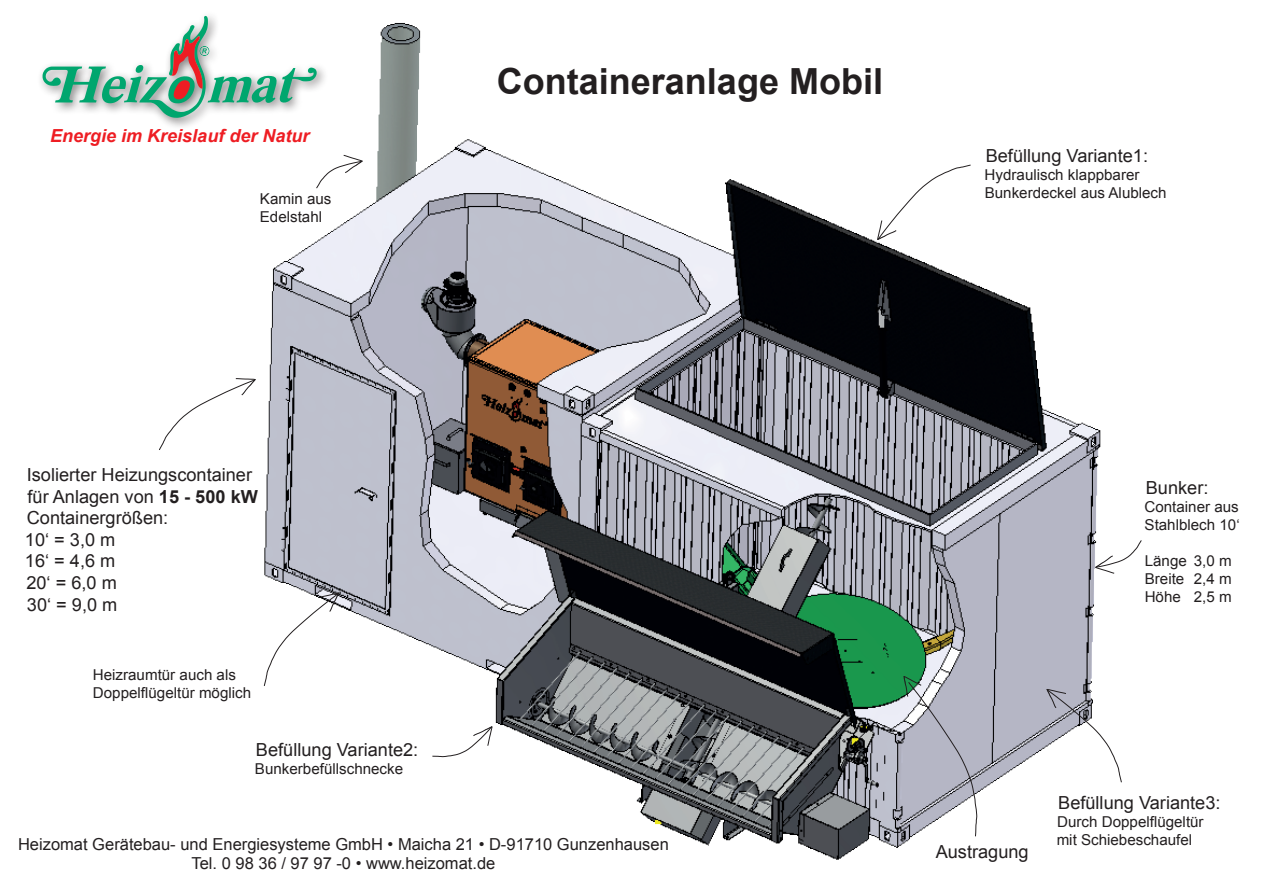
<style>
.page{position:relative;width:1263px;height:893px;background:#fff}
.page>*{position:absolute;margin:0;border:0;box-sizing:border-box;transform-origin:0 0}
.t1{font:700 36px "Arial";color:#231f20}
.t2{font:18px/21.6px "Arial";color:#231f20}
.t3{font:italic 700 18px "Arial";color:#ee1d23}
.t4{font:16.5px/19.8px "Arial";color:#231f20;text-align:center}
.t5{font:15px/18px "Arial";color:#231f20}
.s1{font-weight:700}
</style>
<div class="page">
<svg style="left:43px;top:16px;width:204px;height:102px"></svg>
<img style="left:247px;top:23px;width:854px;height:837px">
<svg style="left:876px;top:164px;width:95px;height:77px"></svg>
<svg style="left:1046px;top:688px;width:76px;height:95px"></svg>
<svg style="left:903px;top:675px;width:74px;height:162px;background:#b7bac4"></svg>
<svg style="left:431px;top:725px;width:62px;height:32px"></svg>
<svg style="left:263px;top:592px;width:77px;height:95px"></svg>
<svg style="left:159px;top:378px;width:97px;height:73px"></svg>
<svg style="left:316px;top:154px;width:47px;height:35px"></svg>
<svg style="left:1094px;top:540px;width:48px;height:34px"></svg>
<p class="t3" style="left:50px;top:124px;width:261px">Energie im Kreislauf der Natur</p>
<p class="t5" style="left:260px;top:190px;width:73px">Kamin aus<br>Edelstahl</p>
<h1 class="t1" style="left:497px;top:58px;width:388px">Containeranlage Mobil</h1>
<p class="t2" style="left:986px;top:145px;width:164px">Befüllung Variante1:</p>
<p class="t5" style="left:984px;top:165px;width:183px">Hydraulisch klappbarer<br>Bunkerdeckel aus Alublech</p>
<p class="t2" style="left:25px;top:464px;width:235px">Isolierter Heizungscontainer für Anlagen von <span class="s1">15 - 500 kW<br></span>Containergrößen:<br>10‘ = 3,0 m<br>16‘ = 4,6 m<br>20‘ = 6,0 m<br>30‘ = 9,0 m</p>
<p class="t5" style="left:93px;top:665px;width:160px">Heizraumtür auch als<br>Doppelflügeltür möglich</p>
<p class="t2" style="left:256px;top:739px;width:164px">Befüllung Variante2:</p>
<p class="t5" style="left:255px;top:759px;width:150px">Bunkerbefüllschnecke</p>
<p class="t4" style="left:18px;top:834px;width:652px">Heizomat Gerätebau- und Energiesysteme GmbH • Maicha 21 • D-91710 Gunzenhausen<br>Tel. 0 98 36 / 97 97 -0 • www.heizomat.de</p>
<p class="t2" style="left:1146px;top:477px;width:64px">Bunker:</p>
<p class="t5" style="left:1144px;top:498px;width:97px">Container aus<br>Stahlblech 10‘</p>
<p class="t5" style="left:1145px;top:552px;width:89px;text-align:justify">Länge 3,0 m Breite 2,4 m Höhe 2,5 m</p>
<p class="t2" style="left:936px;top:841px;width:94px">Austragung</p>
<p class="t2" style="left:1058px;top:792px;width:164px">Befüllung Variante3:</p>
<p class="t5" style="left:1057px;top:813px;width:148px">Durch Doppelflügeltür mit Schiebeschaufel</p>
</div>
